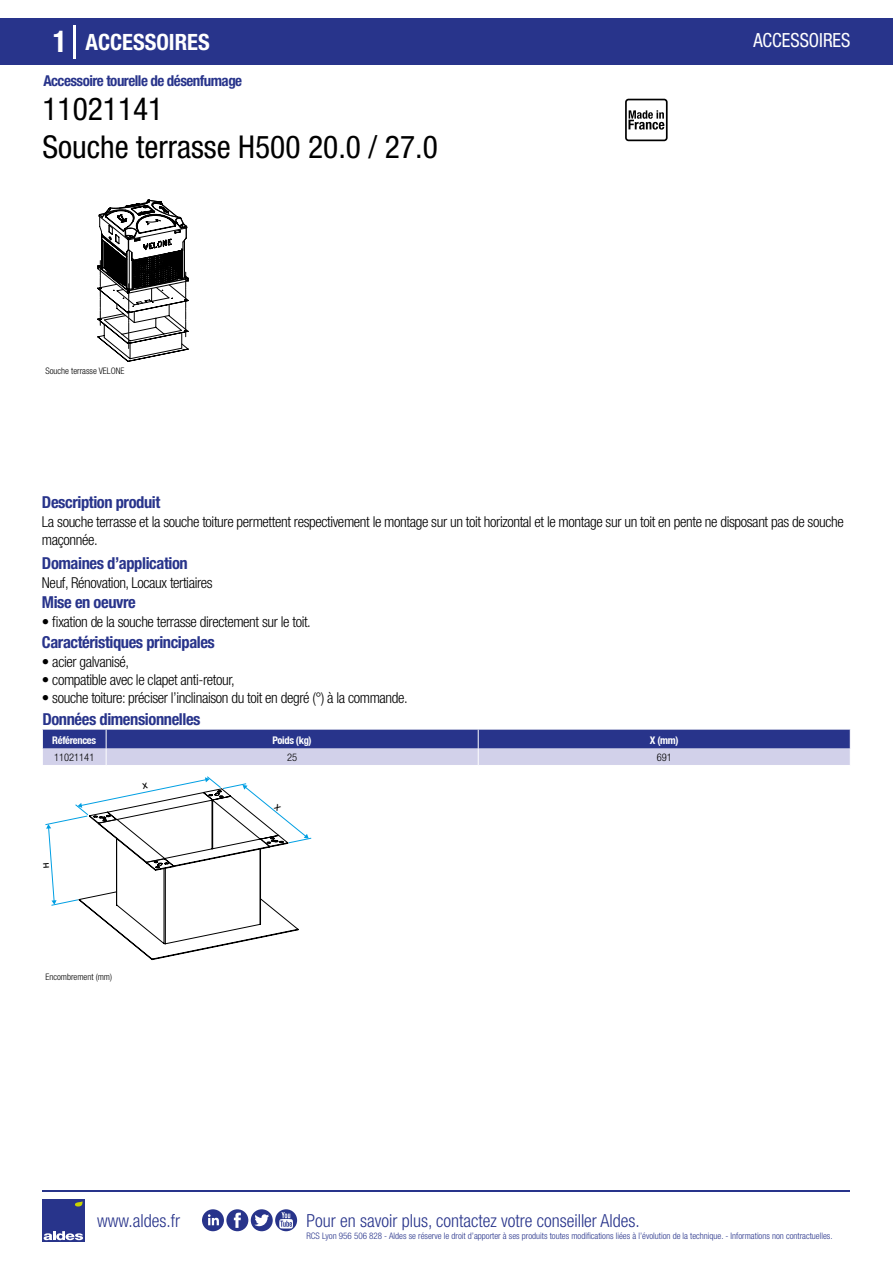
<style>
.page{position:relative;width:893px;height:1263px;background:#fff}
.page>*{position:absolute;margin:0;border:0;box-sizing:border-box;transform-origin:0 0}
.t1{font:condensed 31.5px/37.8px "Helvetica Neue LT Std";color:#000}
.t2{font:700 condensed 22.5px "Helvetica Neue LT Std";color:#fff}
.t3{font:condensed 19.5px "Helvetica Neue LT Std";color:#fff;scale:.95 1}
.t4{font:300 condensed 18px "Helvetica Neue";color:#28348b}
.t5{font:700 condensed 16.5px "Helvetica Neue LT Std";letter-spacing:-.025em;color:#28348b}
.t6{font:300 condensed 15px/18px "Helvetica Neue LT Std";letter-spacing:-.025em;color:#000}
.t7{font:700 condensed 15px "Helvetica Neue LT Std";letter-spacing:-.035em;color:#28348b}
.t8{font:700 condensed 10.5px "Helvetica Neue";letter-spacing:-.03em;color:#fff}
.t9{font:300 condensed 10.5px "Helvetica Neue";color:#000}
.t10{font:300 condensed 9px "Helvetica Neue";color:#28348b}
.t11{font:300 condensed 9px "Helvetica Neue";color:#000}
.s1{font-size:30px}
</style>
<div class="page">
<div style="left:1px;top:18px;width:892px;height:46px;background:#28348b"></div>
<svg style="left:625px;top:99px;width:43px;height:42px"></svg>
<hr style="left:74px;top:25px;width:2px;height:33px;background:#fff">
<div style="left:42px;top:1199px;width:42px;height:43px;background:#28348b"></div>
<svg style="left:44px;top:1231px;width:39px;height:9px"></svg>
<svg style="left:75px;top:1201px;width:8px;height:5px"></svg>
<svg style="left:97px;top:200px;width:92px;height:162px"></svg>
<hr style="left:42px;top:1190px;width:808px;height:1px;background:#28348b">
<svg style="left:202px;top:1209px;width:95px;height:22px"></svg>
<svg style="left:42px;top:730px;width:809px;height:35px;background:#797fb8"></svg>
<svg style="left:45px;top:776px;width:266px;height:184px"></svg>
<h2 class="t2" style="left:53px;top:28px;width:158px"><span class="s1">1</span> ACCESSOIRES</h2>
<h3 class="t3" style="left:753px;top:29px;width:104px">ACCESSOIRES</h3>
<p class="t7" style="left:43px;top:71px;width:200px">Accessoire tourelle de désenfumage</p>
<h1 class="t1" style="left:42px;top:90px;width:397px">11021141<br>Souche terrasse H500 20.0 / 27.0</h1>
<p class="t11" style="left:45px;top:365px;width:81px">Souche terrasse VELONE</p>
<p class="t5" style="left:42px;top:492px;width:120px">Description produit</p>
<p class="t6" style="left:42px;top:513px;width:803px">La souche terrasse et la souche toiture permettent respectivement le montage sur un toit horizontal et le montage sur un toit en pente ne disposant pas de souche maçonnée.</p>
<p class="t6" style="left:42px;top:573px;width:172px">Neuf, Rénovation, Locaux tertiaires</p>
<p class="t6" style="left:42px;top:613px;width:270px">• fixation de la souche terrasse directement sur le toit.</p>
<p class="t5" style="left:42px;top:553px;width:147px">Domaines d’application</p>
<p class="t5" style="left:42px;top:592px;width:95px">Mise en oeuvre</p>
<p class="t5" style="left:42px;top:632px;width:174px">Caractéristiques principales</p>
<p class="t6" style="left:42px;top:652px;width:89px">• acier galvanisé,</p>
<p class="t6" style="left:42px;top:670px;width:194px">• compatible avec le clapet anti-retour,</p>
<p class="t6" style="left:42px;top:688px;width:367px">• souche toiture: préciser l’inclinaison du toit en degré (°) à la commande.</p>
<p class="t5" style="left:42px;top:709px;width:160px">Données dimensionnelles</p>
<p class="t8" style="left:52px;top:734px;width:45px">Références</p>
<p class="t8" style="left:273px;top:734px;width:41px">Poids (kg)</p>
<p class="t8" style="left:650px;top:734px;width:30px">X (mm)</p>
<p class="t9" style="left:54px;top:751px;width:42px">11021141</p>
<p class="t9" style="left:287px;top:751px;width:12px">25</p>
<p class="t9" style="left:657px;top:751px;width:17px">691</p>
<p class="t11" style="left:45px;top:972px;width:68px">Encombrement (mm)</p>
<p class="t4" style="left:97px;top:1211px;width:84px">www.aldes.fr</p>
<p class="t4" style="left:306px;top:1211px;width:335px">Pour en savoir plus, contactez votre conseiller Aldes.</p>
<p class="t10" style="left:306px;top:1230px;width:528px">RCS Lyon 956 506 828 - Aldes se réserve le droit d’apporter à ses produits toutes modifications liées à l’évolution de la technique. - Informations non contractuelles.</p>
</div>
